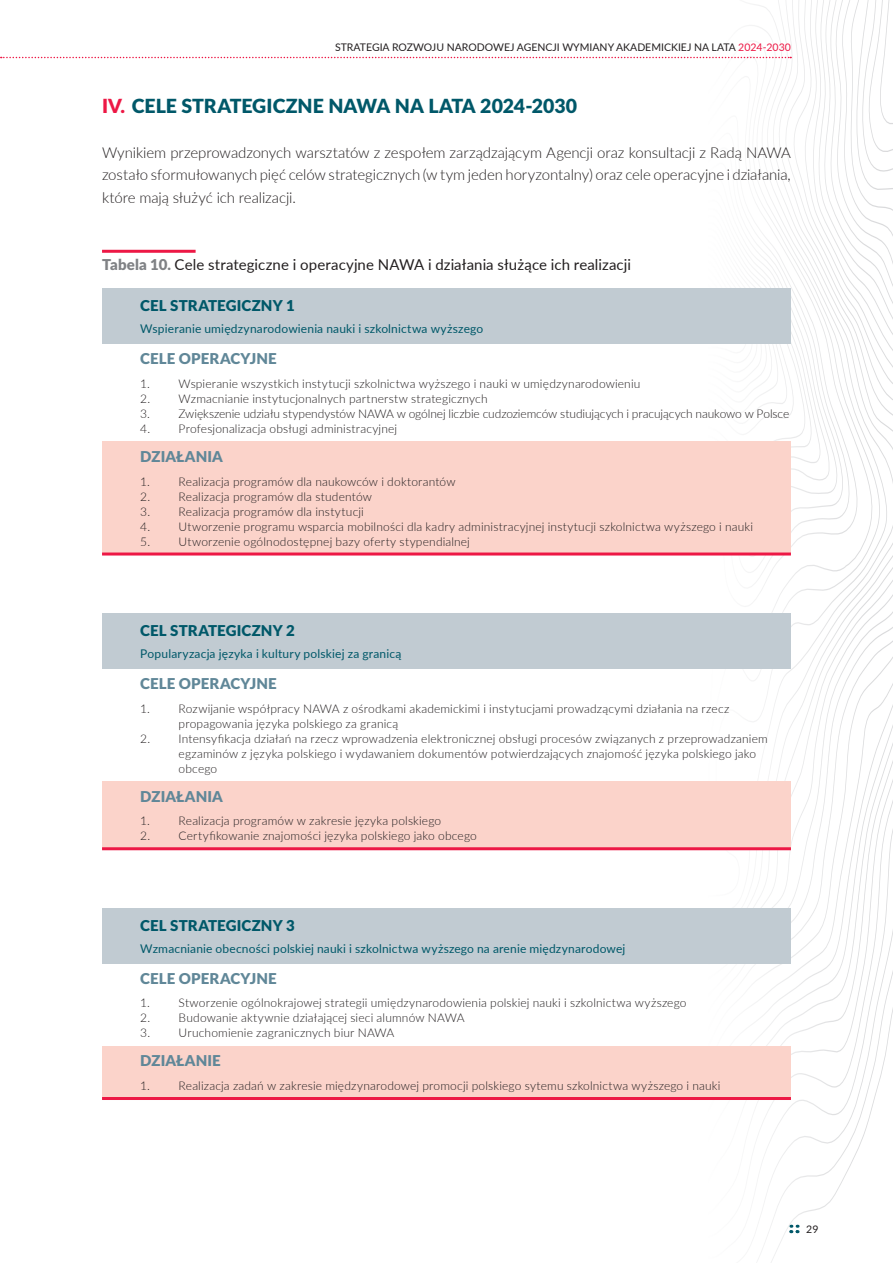
<style>
.page{position:relative;width:893px;height:1263px;background:#fff}
.page>*{position:absolute;margin:0;border:0;box-sizing:border-box;transform-origin:0 0}
.BODY{font:900 19.5px "Lato";color:#005869}
.BODY-2{font:300 15px/22.5px "Lato";letter-spacing:-.005em;color:#231f20;text-align:justify}
.t1{font:15px "Lato";letter-spacing:.005em;color:#231f20}
.BODY-3{font:900 15px "Lato";letter-spacing:.01em;color:#608798}
.BODY-4{font:900 15px "Lato";letter-spacing:.01em;color:#005869}
.BODY-5{font:300 12px/15px "Lato";letter-spacing:.015em;color:#231f20}
.t2{font:12px "Lato";letter-spacing:.015em;color:#005869}
.BODY-6{font:300 12px "Lato";letter-spacing:-.005em;color:#231f20}
.t3{font:10.5px "Lato";color:#231f20}
.s1{color:#ed1845}
.s2{font-weight:900;color:#808285}
</style>
<div class="page">
<svg style="left:755px;top:0;width:123px;height:1003px"></svg>
<svg style="left:504px;top:0;width:358px;height:978px"></svg>
<svg style="left:791px;top:0;width:60px;height:953px"></svg>
<svg style="left:791px;top:0;width:48px;height:933px"></svg>
<svg style="left:791px;top:0;width:39px;height:921px"></svg>
<svg style="left:504px;top:0;width:319px;height:910px"></svg>
<svg style="left:505px;top:899px;width:54px;height:9px"></svg>
<svg style="left:505px;top:0;width:310px;height:899px"></svg>
<svg style="left:505px;top:0;width:304px;height:895px"></svg>
<svg style="left:505px;top:305px;width:294px;height:563px"></svg>
<svg style="left:505px;top:147px;width:284px;height:711px"></svg>
<svg style="left:505px;top:152px;width:268px;height:629px"></svg>
<svg style="left:505px;top:172px;width:265px;height:609px"></svg>
<svg style="left:504px;top:208px;width:259px;height:573px"></svg>
<svg style="left:504px;top:251px;width:253px;height:530px"></svg>
<svg style="left:505px;top:256px;width:249px;height:441px"></svg>
<svg style="left:505px;top:261px;width:243px;height:430px"></svg>
<svg style="left:505px;top:269px;width:225px;height:407px"></svg>
<svg style="left:505px;top:275px;width:216px;height:338px"></svg>
<svg style="left:504px;top:283px;width:210px;height:330px"></svg>
<svg style="left:506px;top:344px;width:192px;height:269px"></svg>
<svg style="left:621px;top:344px;width:68px;height:8px"></svg>
<svg style="left:573px;top:698px;width:44px;height:83px"></svg>
<svg style="left:517px;top:368px;width:89px;height:245px"></svg>
<svg style="left:1px;top:0;width:790px;height:147px"></svg>
<svg style="left:789px;top:1225px;width:10px;height:8px"></svg>
<hr style="left:102px;top:250px;width:94px;height:3px;background:#ed1845">
<div style="left:102px;top:289px;width:689px;height:55px;background:#c1cbd2"></div>
<div style="left:102px;top:441px;width:689px;height:113px;background:#fbd3ca"></div>
<hr style="left:102px;top:552px;width:689px;height:3px;background:#ed1845">
<div style="left:102px;top:613px;width:689px;height:55px;background:#c1cbd2"></div>
<div style="left:102px;top:781px;width:689px;height:68px;background:#fbd3ca"></div>
<hr style="left:102px;top:847px;width:689px;height:3px;background:#ed1845">
<div style="left:102px;top:908px;width:689px;height:55px;background:#c1cbd2"></div>
<div style="left:102px;top:1046px;width:689px;height:52px;background:#fbd3ca"></div>
<hr style="left:102px;top:1097px;width:689px;height:3px;background:#ed1845">
<p class="t3" style="left:335px;top:40px;width:457px">STRATEGIA ROZWOJU NARODOWEJ AGENCJI WYMIANY AKADEMICKIEJ NA LATA <span class="s1">2024-2030</span></p>
<p class="BODY" style="left:102px;top:91px;width:477px"><span class="s1">IV.</span> CELE STRATEGICZNE NAWA NA LATA 2024-2030</p>
<p class="BODY-2" style="left:102px;top:140px;width:690px">Wynikiem przeprowadzonych warsztatów z zespołem zarządzającym Agencji oraz konsultacji z Radą NAWA zostało sformułowanych pięć celów strategicznych (w tym jeden horyzontalny) oraz cele operacyjne i działania, które mają służyć ich realizacji.</p>
<p class="t1" style="left:102px;top:254px;width:530px"><span class="s2">Tabela 10.</span> Cele strategiczne i operacyjne NAWA i działania służące ich realizacji</p>
<p class="BODY-4" style="left:140px;top:294px;width:156px">CEL STRATEGICZNY 1</p>
<p class="t2" style="left:140px;top:320px;width:344px">Wspieranie umiędzynarodowienia nauki i szkolnictwa wyższego</p>
<p class="BODY-3" style="left:140px;top:348px;width:138px">CELE OPERACYJNE</p>
<p class="BODY-5" style="left:140px;top:376px;width:502px">1. Wspieranie wszystkich instytucji szkolnictwa wyższego i nauki w umiędzynarodowieniu</p>
<p class="BODY-5" style="left:140px;top:391px;width:349px">2. Wzmacnianie instytucjonalnych partnerstw strategicznych</p>
<p class="BODY-6" style="left:140px;top:405px;width:650px">3. Zwiększenie udziału stypendystów NAWA w ogólnej liczbie cudzoziemców studiujących i pracujących naukowo w Polsce</p>
<p class="BODY-5" style="left:140px;top:421px;width:258px">4. Profesjonalizacja obsługi administracyjnej</p>
<p class="BODY-3" style="left:140px;top:445px;width:84px">DZIAŁANIA</p>
<p class="BODY-5" style="left:140px;top:473px;width:317px">1. Realizacja programów dla naukowców i doktorantów</p>
<p class="BODY-5" style="left:140px;top:488px;width:233px">2. Realizacja programów dla studentów</p>
<p class="BODY-5" style="left:140px;top:503px;width:225px">3. Realizacja programów dla instytucji</p>
<p class="BODY-5" style="left:140px;top:518px;width:614px">4. Utworzenie programu wsparcia mobilności dla kadry administracyjnej instytucji szkolnictwa wyższego i nauki</p>
<p class="BODY-5" style="left:140px;top:533px;width:331px">5. Utworzenie ogólnodostępnej bazy oferty stypendialnej</p>
<p class="BODY-4" style="left:140px;top:619px;width:156px">CEL STRATEGICZNY 2</p>
<p class="t2" style="left:140px;top:645px;width:263px">Popularyzacja języka i kultury polskiej za granicą</p>
<p class="BODY-3" style="left:140px;top:672px;width:138px">CELE OPERACYJNE</p>
<p class="BODY-5" style="left:179px;top:700px;width:552px;text-indent:-38px">1. Rozwijanie współpracy NAWA z ośrodkami akademickimi i instytucjami prowadzącymi działania na rzecz propagowania języka polskiego za granicą</p>
<p class="BODY-5" style="left:179px;top:730px;width:591px;text-indent:-38px">2. Intensyfikacja działań na rzecz wprowadzenia elektronicznej obsługi procesów związanych z przeprowadzaniem egzaminów z języka polskiego i wydawaniem dokumentów potwierdzających znajomość języka polskiego jako obcego</p>
<p class="BODY-3" style="left:140px;top:785px;width:84px">DZIAŁANIA</p>
<p class="BODY-5" style="left:140px;top:813px;width:302px">1. Realizacja programów w zakresie języka polskiego</p>
<p class="BODY-5" style="left:140px;top:828px;width:338px">2. Certyfikowanie znajomości języka polskiego jako obcego</p>
<p class="BODY-4" style="left:140px;top:914px;width:156px">CEL STRATEGICZNY 3</p>
<p class="t2" style="left:140px;top:940px;width:487px">Wzmacnianie obecności polskiej nauki i szkolnictwa wyższego na arenie międzynarodowej</p>
<p class="BODY-3" style="left:140px;top:967px;width:138px">CELE OPERACYJNE</p>
<p class="BODY-5" style="left:140px;top:995px;width:548px">1. Stworzenie ogólnokrajowej strategii umiędzynarodowienia polskiej nauki i szkolnictwa wyższego</p>
<p class="BODY-5" style="left:140px;top:1010px;width:326px">2. Budowanie aktywnie działającej sieci alumnów NAWA</p>
<p class="BODY-5" style="left:140px;top:1025px;width:256px">3. Uruchomienie zagranicznych biur NAWA</p>
<p class="BODY-3" style="left:140px;top:1050px;width:82px">DZIAŁANIE</p>
<p class="BODY-5" style="left:140px;top:1078px;width:582px">1. Realizacja zadań w zakresie międzynarodowej promocji polskiego sytemu szkolnictwa wyższego i nauki</p>
<p class="t3" style="left:806px;top:1222px;width:14px">29</p>
</div>
